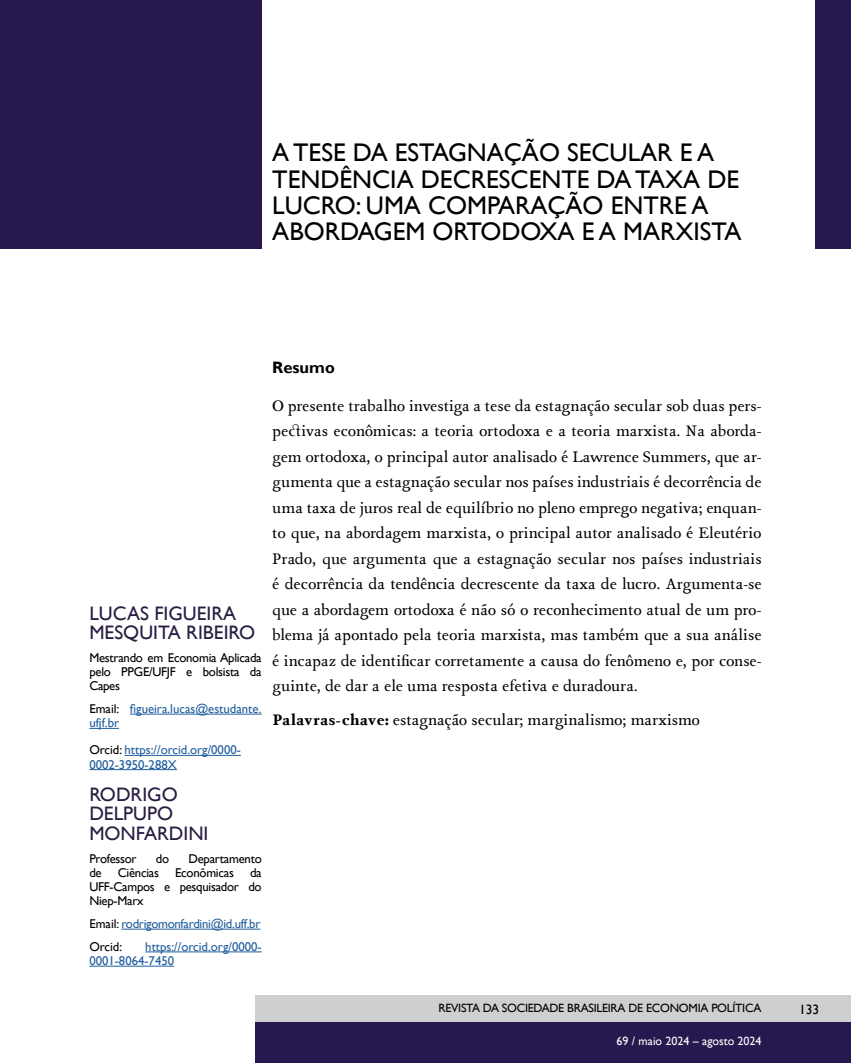
<style>
.page{position:relative;width:851px;height:1063px;background:#fff}
.page>*{position:absolute;margin:0;border:0;box-sizing:border-box;transform-origin:0 0}
.t1{font:25.5px/26.2px "Gill Sans";color:#000}
.t2{font:19.5px/19.5px "Gill Sans";color:#291d42}
.t3{font:16.5px/25.5px "Isidora";color:#000;text-align:justify}
.t4{font:700 16.5px "Gill Sans";color:#000}
.t5{font:13.5px "Gill Sans";color:#000}
.t6{font:12.75px/14.2px "Gill Sans";letter-spacing:-.02em;color:#000;text-align:justify}
.t7{font:12.75px/14.2px "Gill Sans";color:#215e9e}
.t8{font:12.75px/22.8px "Gill Sans";letter-spacing:-.02em;color:#215e9e}
.t9{font:12px "Gill Sans";letter-spacing:-.02em;color:#000}
.t10{font:12px "Gill Sans";color:#fff}
.s1{color:#000}
.s2{font-weight:700}
</style>
<div class="page">
<div style="left:255px;top:1022px;width:595px;height:41px;background:#27184f"></div>
<div style="left:255px;top:995px;width:595px;height:27px;background:#cdcfd0"></div>
<div style="left:814px;top:0;width:36px;height:248px;background:#27184f"></div>
<div style="left:0;top:0;width:261px;height:248px;background:#27184f"></div>
<hr style="left:130px;top:714px;width:131px;height:1px;background:#215e9e">
<hr style="left:89px;top:728px;width:30px;height:1px;background:#215e9e">
<hr style="left:124px;top:755px;width:117px;height:1px;background:#215e9e">
<hr style="left:89px;top:769px;width:88px;height:1px;background:#215e9e">
<hr style="left:121px;top:929px;width:139px;height:1px;background:#215e9e">
<hr style="left:145px;top:952px;width:116px;height:1px;background:#215e9e">
<hr style="left:89px;top:966px;width:85px;height:1px;background:#215e9e">
<h1 class="t1" style="left:272px;top:140px;width:470px">A TESE DA ESTAGNAÇÃO SECULAR E A<br>TENDÊNCIA DECRESCENTE DA TAXA DE<br>LUCRO: UMA COMPARAÇÃO ENTRE A<br>ABORDAGEM ORTODOXA E A MARXISTA</h1>
<p class="t2" style="left:89px;top:604px;width:167px">LUCAS FIGUEIRA<br>MESQUITA RIBEIRO</p>
<p class="t6" style="left:89px;top:651px;width:174px">Mestrando em Economia Aplicada pelo PPGE/UFJF e bolsista da Capes</p>
<p class="t7" style="left:89px;top:702px;width:174px"><span class="s1">Email:</span> figueira.lucas@estudante. ufjf.br</p>
<p class="t7" style="left:89px;top:743px;width:153px"><span class="s1">Orcid:</span> https://orcid.org/0000-<br>0002-3950-288X</p>
<p class="t2" style="left:89px;top:785px;width:121px">RODRIGO<br>DELPUPO<br>MONFARDINI</p>
<p class="t6" style="left:89px;top:852px;width:49px">Professor</p>
<p class="t6" style="left:156px;top:852px;width:15px">do</p>
<p class="t6" style="left:188px;top:852px;width:75px">Departamento</p>
<p class="t6" style="left:89px;top:866px;width:14px">de</p>
<p class="t6" style="left:118px;top:866px;width:43px">Ciências</p>
<p class="t6" style="left:175px;top:866px;width:60px">Econômicas</p>
<p class="t6" style="left:89px;top:866px;width:174px;text-indent:161px">da UFF-Campos e pesquisador do Niep-Marx</p>
<p class="t8" style="left:89px;top:913px;width:173px"><span class="s1">Email:</span> rodrigomonfardini@id.uff.br<br><span class="s1">Orcid:</span></p>
<p class="t7" style="left:89px;top:940px;width:174px;text-indent:56px">https://orcid.org/0000-<br>0001-8064-7450</p>
<p class="t4" style="left:272px;top:357px;width:64px">Resumo</p>
<p class="t3" style="left:272px;top:392px;width:491px">O presente trabalho investiga a tese da estagnação secular sob duas pers&shy;pectivas econômicas: a teoria ortodoxa e a teoria marxista. Na aborda&shy;gem ortodoxa, o principal autor analisado é Lawrence Summers, que ar&shy;gumenta que a estagnação secular nos países industriais é decorrência de uma taxa de juros real de equilíbrio no pleno emprego negativa; enquan&shy;to que, na abordagem marxista, o principal autor analisado é Eleutério Prado, que argumenta que a estagnação secular nos países industriais é decorrência da tendência decrescente da taxa de lucro. Argumenta-se que a abordagem ortodoxa é não só o reconhecimento atual de um pro&shy;blema já apontado pela teoria marxista, mas também que a sua análise é incapaz de identificar corretamente a causa do fenômeno e, por conse&shy;guinte, de dar a ele uma resposta efetiva e duradoura.</p>
<p class="t3" style="left:272px;top:707px;width:429px"><span class="s2">Palavras-chave:</span> estagnação secular; marginalismo; marxismo</p>
<p class="t9" style="left:438px;top:1001px;width:324px">REVISTA DA SOCIEDADE BRASILEIRA DE ECONOMIA POLÍTICA</p>
<p class="t10" style="left:616px;top:1034px;width:146px">69 / maio 2024 – agosto 2024</p>
<p class="t5" style="left:799px;top:1001px;width:22px">133</p>
</div>
